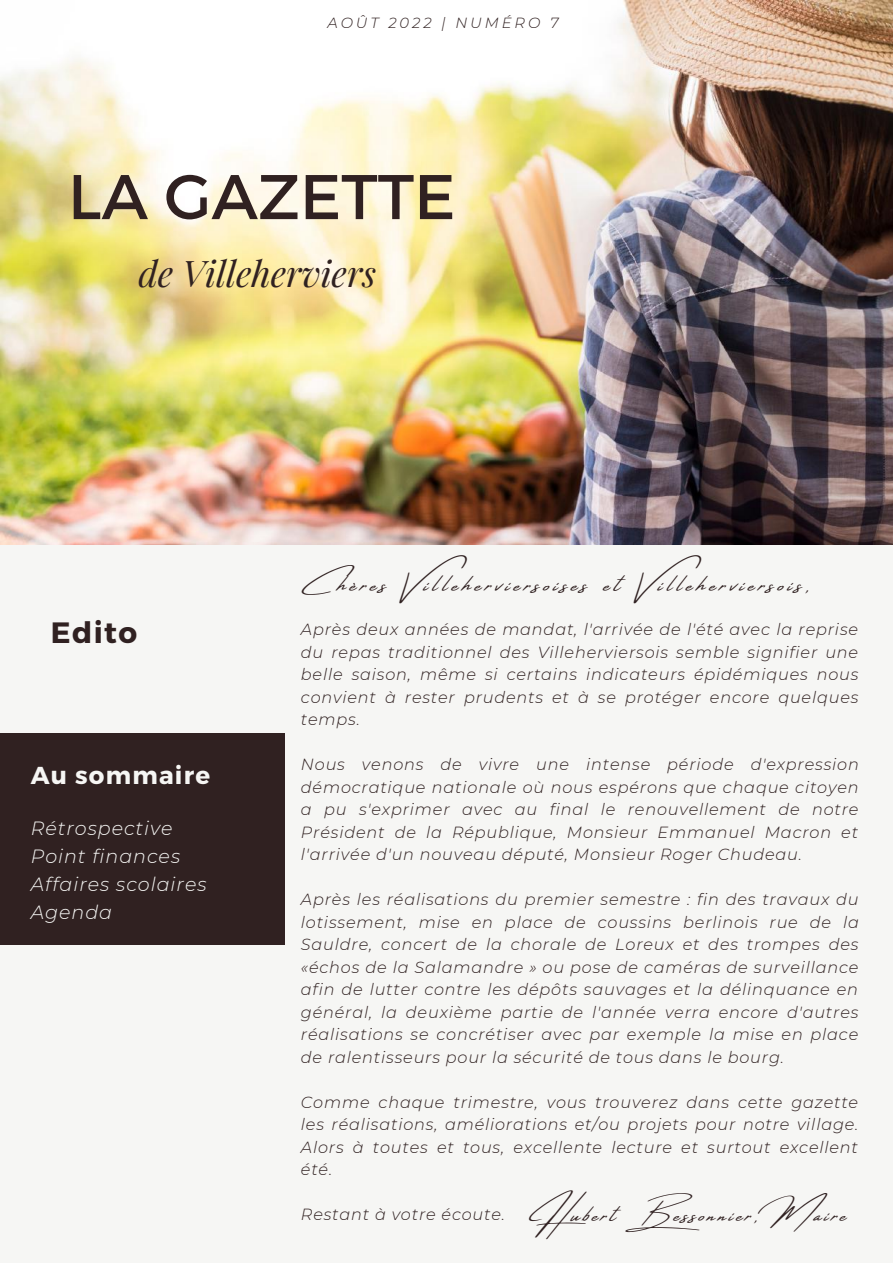
<style>
.page{position:relative;width:893px;height:1264px;background:#fff}
.page>*{position:absolute;margin:0;border:0;box-sizing:border-box;transform-origin:0 0}
.t1{font:63px "Montserrat";color:#302121}
.t2{font:italic 36px "Playfair Display";color:#302121}
.t3{font:700 29.4px "Montserrat";letter-spacing:.05em;color:#302121}
.t4{font:700 24.45px "Montserrat";letter-spacing:.05em;color:#f6f6f4}
.t5{font:22.05px "Amsterdam Four Slant";letter-spacing:.195em;color:#302121}
.t6{font:21.15px "Amsterdam Four Slant";letter-spacing:.155em;color:#302121}
.t7{font:italic 300 19.05px/28px "Montserrat";letter-spacing:.05em;color:#f6f6f4}
.t8{font:italic 300 16.05px/22.5px "Montserrat";letter-spacing:.05em;color:#302121;text-align:justify}
.t9{font:italic 300 14.7px "Montserrat";letter-spacing:.2em;color:#302121}
</style>
<div class="page">
<div style="left:0;top:0;width:892px;height:1262px;background:#f6f6f4"></div>
<div style="left:0;top:733px;width:284px;height:211px;background:#302121"></div>
<img style="left:0;top:0;width:892px;height:544px">
<p class="t9" style="left:327px;top:14px;width:233px">AOÛT 2022 | NUMÉRO 7</p>
<h1 class="t1" style="left:68px;top:156px;width:389px">LA GAZETTE</h1>
<h2 class="t2" style="left:138px;top:248px;width:239px">de Villeherviers</h2>
<h3 class="t3" style="left:51px;top:613px;width:88px">Edito</h3>
<h3 class="t4" style="left:31px;top:759px;width:181px">Au sommaire</h3>
<p class="t7" style="left:31px;top:813px;width:177px">Rétrospective<br>Point finances<br>Affaires scolaires<br>Agenda</p>
<h3 class="t5" style="left:301px;top:572px;width:509px">Chères Villeherviersoises et Villeherviersois,</h3>
<p class="t8" style="left:301px;top:618px;width:559px">Après deux années de mandat, l'arrivée de l'été avec la reprise du repas traditionnel des Villeherviersois semble signifier une belle saison, même si certains indicateurs épidémiques nous convient à rester prudents et à se protéger encore quelques temps.</p>
<p class="t8" style="left:301px;top:753px;width:559px">Nous venons de vivre une intense période d'expression démocratique nationale où nous espérons que chaque citoyen a pu s'exprimer avec au final le renouvellement de notre Président de la République, Monsieur Emmanuel Macron et l'arrivée d'un nouveau député, Monsieur Roger Chudeau.</p>
<p class="t8" style="left:301px;top:888px;width:559px">Après les réalisations du premier semestre : fin des travaux du lotissement, mise en place de coussins berlinois rue de la Sauldre, concert de la chorale de Loreux et des trompes des «échos de la Salamandre » ou pose de caméras de surveillance afin de lutter contre les dépôts sauvages et la délinquance en général, la deuxième partie de l'année verra encore d'autres réalisations se concrétiser avec par exemple la mise en place de ralentisseurs pour la sécurité de tous dans le bourg.</p>
<p class="t8" style="left:301px;top:1090px;width:559px">Comme chaque trimestre, vous trouverez dans cette gazette les réalisations, améliorations et/ou projets pour notre village.<br>Alors à toutes et tous, excellente lecture et surtout excellent été.</p>
<p class="t8" style="left:301px;top:1203px;width:205px">Restant à votre écoute.</p>
<h3 class="t6" style="left:534px;top:1203px;width:312px">Hubert Bessonnier, Maire</h3>
</div>
